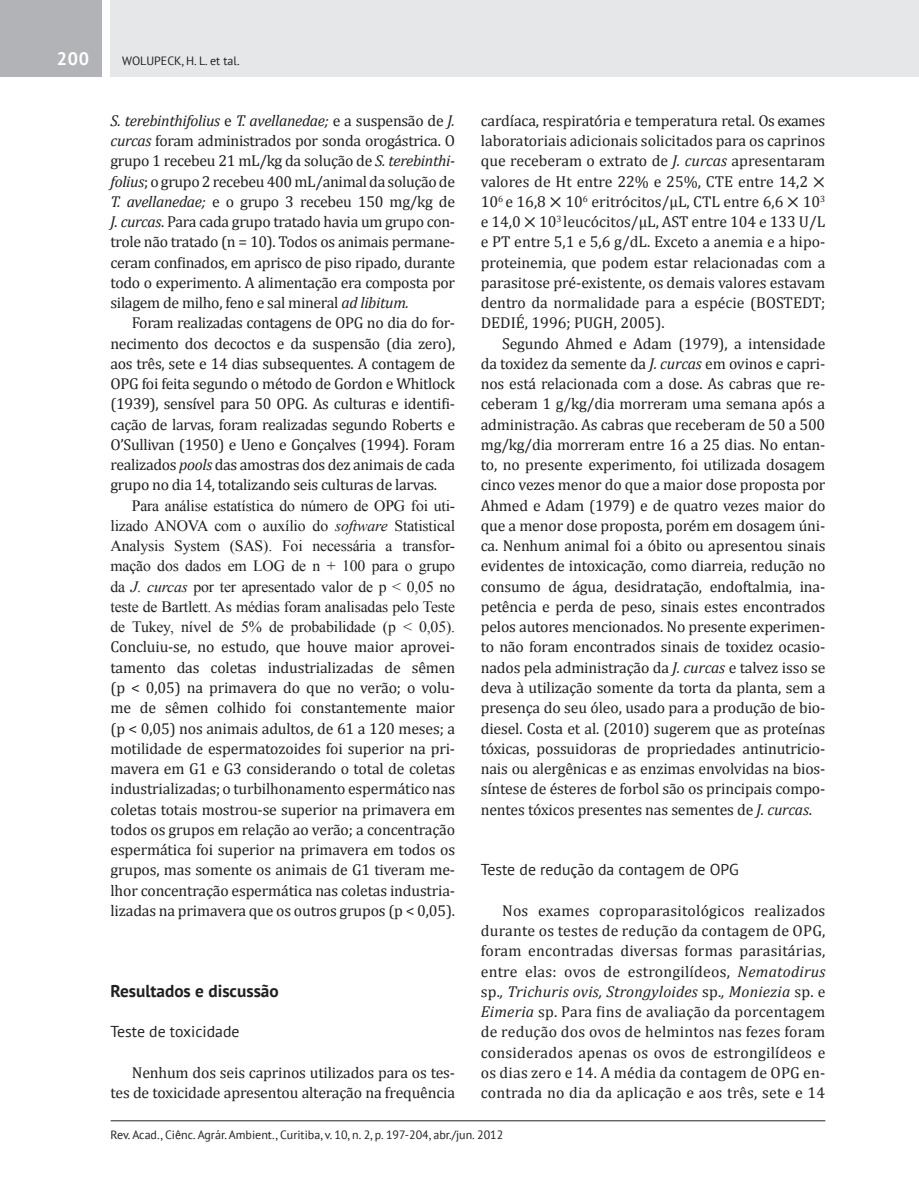
<style>
.page{position:relative;width:919px;height:1191px;background:#fff}
.page>*{position:absolute;margin:0;border:0;box-sizing:border-box;transform-origin:0 0}
.t1{font:700 18px "PT Sans";color:#fff}
.Título_1{font:700 17.25px "PT Sans";color:#231f20}
.Corpo_de_texto{font:15.75px/20.2px "Cambria";letter-spacing:-.01em;color:#231f20;text-align:justify}
.Título_2{font:15.75px "PT Sans";color:#231f20}
.t2{font:12px "PT Sans";color:#231f20}
.s1{font-style:italic}
.s2{font-family:"Times New Roman"}
.s3{font-family:"Times New Roman";font-style:italic}
</style>
<div class="page">
<div style="left:111px;top:0;width:807px;height:77px;background:#e6e7e9"></div>
<div style="left:0;top:0;width:102px;height:77px;background:#b2b3b7"></div>
<hr style="left:111px;top:1120px;width:714px;height:1px;background:#231f20">
<p class="t1" style="left:57px;top:47px;width:34px">200</p>
<p class="t2" style="left:122px;top:53px;width:119px">WOLUPECK, H. L. et tal.</p>
<p class="Corpo_de_texto" style="left:110px;top:110px;width:346px"><span class="s1">S. terebinthifolius</span> e <span class="s1">T. avellanedae;</span> e a suspensão de <span class="s1">J. curcas</span> foram administrados por sonda orogástrica. O grupo 1 recebeu 21 mL/kg da solução de <span class="s1">S. terebinthi&shy;folius</span>; o grupo 2 recebeu 400 mL/animal da solução de <span class="s1">T. avellanedae;</span> e o grupo 3 recebeu 150 mg/kg de <span class="s1">J. curcas</span>. Para cada grupo tratado havia um grupo con&shy;trole não tratado (n = 10). Todos os animais permane&shy;ceram confinados, em aprisco de piso ripado, durante todo o experimento. A alimentação era composta por silagem de milho, feno e sal mineral <span class="s1">ad libitum.</span></p>
<p class="Corpo_de_texto" style="left:110px;top:313px;width:346px;text-indent:21px">Foram realizadas contagens de OPG no dia do for&shy;necimento dos decoctos e da suspensão (dia zero), aos três, sete e 14 dias subsequentes. A contagem de OPG foi feita segundo o método de Gordon e Whitlock (1939), sensível para 50 OPG. As culturas e identifi&shy;cação de larvas, foram realizadas segundo Roberts e O’Sullivan (1950) e Ueno e Gonçalves (1994). Foram realizados <span class="s1">pools</span> das amostras dos dez animais de cada grupo no dia 14, totalizando seis culturas de larvas.</p>
<p class="Corpo_de_texto" style="left:110px;top:495px;width:346px;text-indent:21px"><span class="s2">Para análise estatística do número de OPG foi uti&shy;lizado ANOVA com o auxílio do</span> <span class="s3">software</span> <span class="s2">Statistical Analysis System (SAS). Foi necessária a transfor&shy;mação dos dados em LOG de n + 100 para o grupo da</span> <span class="s3">J. curcas</span> <span class="s2">por ter apresentado valor de p &lt; 0,05 no teste de Bartlett. As médias foram analisadas pelo Teste de Tukey, nível de 5% de probabilidade (p &lt; 0,05).<br></span>Concluiu-se, no estudo, que houve maior aprovei&shy;tamento das coletas industrializadas de sêmen (p &lt; 0,05) na primavera do que no verão; o volu&shy;me de sêmen colhido foi constantemente maior (p &lt; 0,05) nos animais adultos, de 61 a 120 meses; a motilidade de espermatozoides foi superior na pri&shy;mavera em G1 e G3 considerando o total de coletas industrializadas; o turbilhonamento espermático nas coletas totais mostrou-se superior na primavera em todos os grupos em relação ao verão; a concentração espermática foi superior na primavera em todos os grupos, mas somente os animais de G1 tiveram me&shy;lhor concentração espermática nas coletas industria&shy;lizadas na primavera que os outros grupos (p &lt; 0,05).</p>
<p class="Título_1" style="left:110px;top:979px;width:170px">Resultados e discussão</p>
<p class="Título_2" style="left:110px;top:1021px;width:131px">Teste de toxicidade</p>
<p class="Corpo_de_texto" style="left:110px;top:1062px;width:346px;text-align:right">Nenhum dos seis caprinos utilizados para os tes&shy;tes de toxicidade apresentou alteração na frequência</p>
<p class="Corpo_de_texto" style="left:480px;top:110px;width:346px">cardíaca, respiratória e temperatura retal. Os exames laboratoriais adicionais solicitados para os caprinos que receberam o extrato de <span class="s1">J. curcas</span> apresentaram valores de Ht entre 22% e 25%, CTE entre 14,2 ⨉ 10<sup>6</sup> e 16,8 ⨉ 10<sup>6</sup> eritrócitos/µL, CTL entre 6,6 ⨉ 10<sup>3 </sup>e 14,0 ⨉ 10<sup>3</sup> leucócitos/µL, AST entre 104 e 133 U/L e PT entre 5,1 e 5,6 g/dL. Exceto a anemia e a hipo&shy;proteinemia, que podem estar relacionadas com a parasitose pré-existente, os demais valores estavam dentro da normalidade para a espécie (BOSTEDT; DEDIÉ, 1996; PUGH, 2005).</p>
<p class="Corpo_de_texto" style="left:480px;top:333px;width:346px;text-indent:21px">Segundo Ahmed e Adam (1979), a intensidade da toxidez da semente da <span class="s1">J. curcas</span> em ovinos e capri&shy;nos está relacionada com a dose. As cabras que re&shy;ceberam 1 g/kg/dia morreram uma semana após a administração. As cabras que receberam de 50 a 500 mg/kg/dia morreram entre 16 a 25 dias. No entan&shy;to, no presente experimento, foi utilizada dosagem cinco vezes menor do que a maior dose proposta por Ahmed e Adam (1979) e de quatro vezes maior do que a menor dose proposta, porém em dosagem úni&shy;ca. Nenhum animal foi a óbito ou apresentou sinais evidentes de intoxicação, como diarreia, redução no consumo de água, desidratação, endoftalmia, ina&shy;petência e perda de peso, sinais estes encontrados pelos autores mencionados. No presente experimen&shy;to não foram encontrados sinais de toxidez ocasio&shy;nados pela administração da <span class="s1">J. curcas</span> e talvez isso se deva à utilização somente da torta da planta, sem a presença do seu óleo, usado para a produção de bio&shy;diesel. Costa et al. (2010) sugerem que as proteínas tóxicas, possuidoras de propriedades antinutricio&shy;nais ou alergênicas e as enzimas envolvidas na bios&shy;síntese de ésteres de forbol são os principais compo&shy;nentes tóxicos presentes nas sementes de <span class="s1">J. curcas</span>.</p>
<p class="Título_2" style="left:480px;top:859px;width:259px">Teste de redução da contagem de OPG</p>
<p class="Corpo_de_texto" style="left:480px;top:900px;width:346px;text-indent:21px">Nos exames coproparasitológicos realizados durante os testes de redução da contagem de OPG, foram encontradas diversas formas parasitárias, entre elas: ovos de estrongilídeos, <span class="s1">Nematodirus </span>sp.<span class="s1">, Trichuris ovis, Strongyloides</span> sp.<span class="s1">, Moniezia</span> sp. e <span class="s1">Eimeria</span> sp. Para fins de avaliação da porcentagem de redução dos ovos de helmintos nas fezes foram considerados apenas os ovos de estrongilídeos e os dias zero e 14. A média da contagem de OPG en&shy;contrada no dia da aplicação e aos três, sete e 14</p>
<p class="t2" style="left:111px;top:1126px;width:394px">Rev. Acad., Ciênc. Agrár. Ambient., Curitiba, v. 10, n. 2, p. 197-204, abr./jun. 2012</p>
</div>
